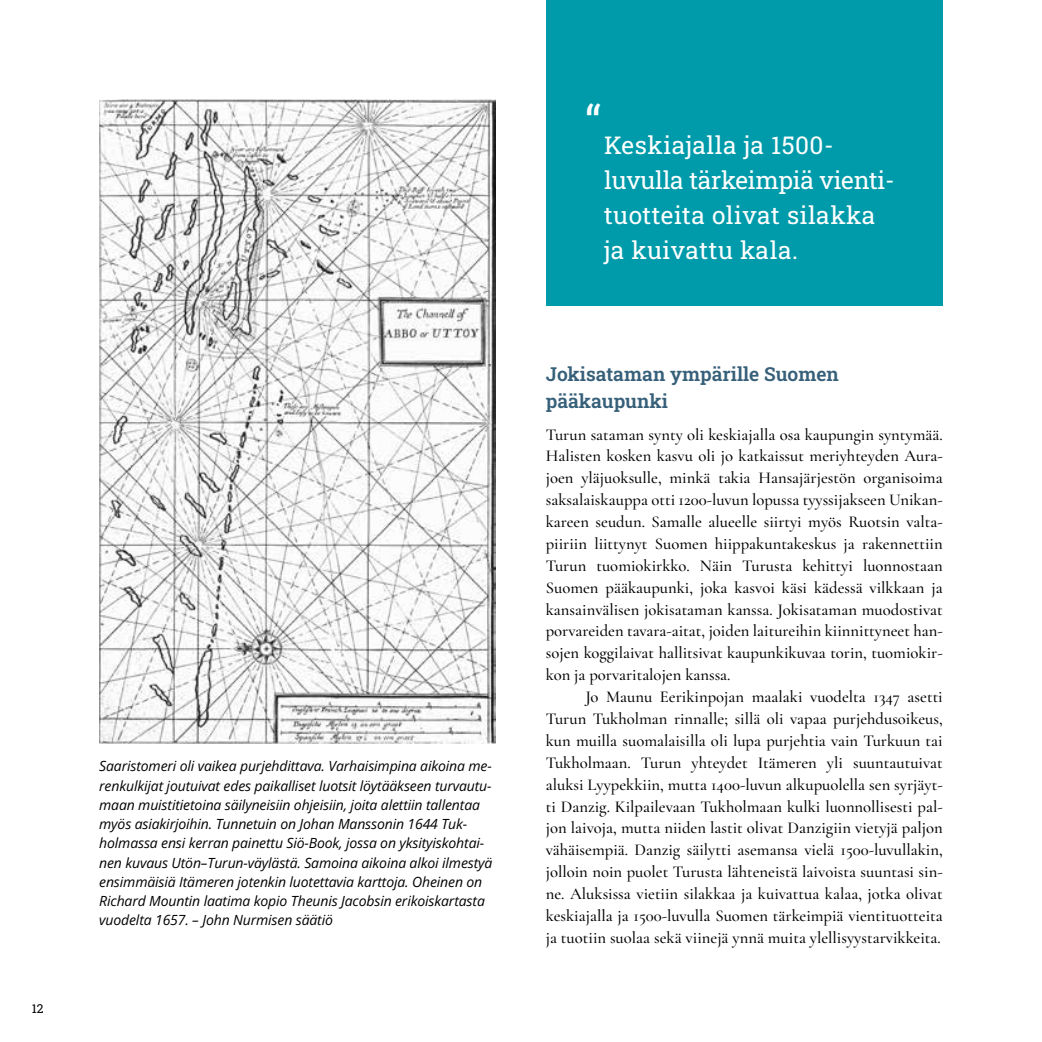
<style>
.page{position:relative;width:1042px;height:1042px;background:#fff}
.page>*{position:absolute;margin:0;border:0;box-sizing:border-box;transform-origin:0 0}
.t1{font:43.75px "Roboto Slab";color:#fff}
.t2{font:24.5px/35px "Roboto Slab";letter-spacing:.02em;color:#fff}
.t3{font:600 19.25px/26.2px "Roboto Slab";color:#365f79}
.t4{font:500 16.62px/21.9px "Cormorant Garamond";color:#000;text-align:justify}
.t5{font:italic 14px/19.2px "Open Sans";letter-spacing:-.01em;color:#000}
.t6{font:12.25px "Roboto Slab";color:#000}
</style>
<div class="page">
<img style="left:99px;top:99px;width:397px;height:644px">
<div style="left:546px;top:0;width:397px;height:306px;background:#009baa"></div>
<p class="t6" style="left:32px;top:999px;width:13px">12</p>
<p class="t5" style="left:99px;top:756px;width:395px">Saaristomeri oli vaikea purjehdittava. Varhaisimpina aikoina me&shy;renkulkijat joutuivat edes paikalliset luotsit löytääkseen turvautu&shy;maan muistitietoina säilyneisiin ohjeisiin, joita alettiin tallentaa myös asiakirjoihin. Tunnetuin on Johan Manssonin 1644 Tuk&shy;holmassa ensi kerran painettu Siö-Book, jossa on yksityiskohtai&shy;nen kuvaus Utön–Turun-väylästä. Samoina aikoina alkoi ilmestyä ensimmäisiä Itämeren jotenkin luotettavia karttoja. Oheinen on Richard Mountin laatima kopio Theunis Jacobsin erikoiskartasta vuodelta 1657. – John Nurmisen säätiö</p>
<h1 class="t1" style="left:585px;top:91px;width:17px">“</h1>
<h2 class="t2" style="left:604px;top:127px;width:292px">Keskiajalla ja 1500- luvulla tärkeimpiä vienti&shy;tuotteita olivat silakka ja kuivattu kala.</h2>
<p class="t3" style="left:546px;top:361px;width:295px">Jokisataman ympärille Suomen pääkaupunki</p>
<p class="t4" style="left:546px;top:423px;width:398px">Turun sataman synty oli keskiajalla osa kaupungin syntymää.<br>Halisten kosken kasvu oli jo katkaissut meriyhteyden Aura&shy;joen yläjuoksulle, minkä takia Hansajärjestön organisoima saksalaiskauppa otti 1200-luvun lopussa tyyssijakseen Unikan&shy;kareen seudun. Samalle alueelle siirtyi myös Ruotsin valta&shy;piiriin liittynyt Suomen hiippakuntakeskus ja rakennettiin Turun tuomiokirkko. Näin Turusta kehittyi luonnostaan Suomen pääkaupunki, joka kasvoi käsi kädessä vilkkaan ja kansainvälisen jokisataman kanssa. Jokisataman muodostivat porvareiden tavara-aitat, joiden laitureihin kiinnittyneet han&shy;sojen koggilaivat hallitsivat kaupunkikuvaa torin, tuomiokir&shy;kon ja porvaritalojen kanssa.</p>
<p class="t4" style="left:546px;top:686px;width:398px;text-indent:40px">Jo Maunu Eerikinpojan maalaki vuodelta 1347 asetti Turun Tukholman rinnalle; sillä oli vapaa purjehdusoikeus, kun muilla suomalaisilla oli lupa purjehtia vain Turkuun tai Tukholmaan. Turun yhteydet Itämeren yli suuntautuivat aluksi Lyypekkiin, mutta 1400-luvun alkupuolella sen syrjäyt&shy;ti Danzig. Kilpailevaan Tukholmaan kulki luonnollisesti pal&shy;jon laivoja, mutta niiden lastit olivat Danzigiin vietyjä paljon vähäisempiä. Danzig säilytti asemansa vielä 1500-luvullakin, jolloin noin puolet Turusta lähteneistä laivoista suuntasi sin&shy;ne. Aluksissa vietiin silakkaa ja kuivattua kalaa, jotka olivat keskiajalla ja 1500-luvulla Suomen tärkeimpiä vientituotteita ja tuotiin suolaa sekä viinejä ynnä muita ylellisyystarvikkeita.</p>
</div>
